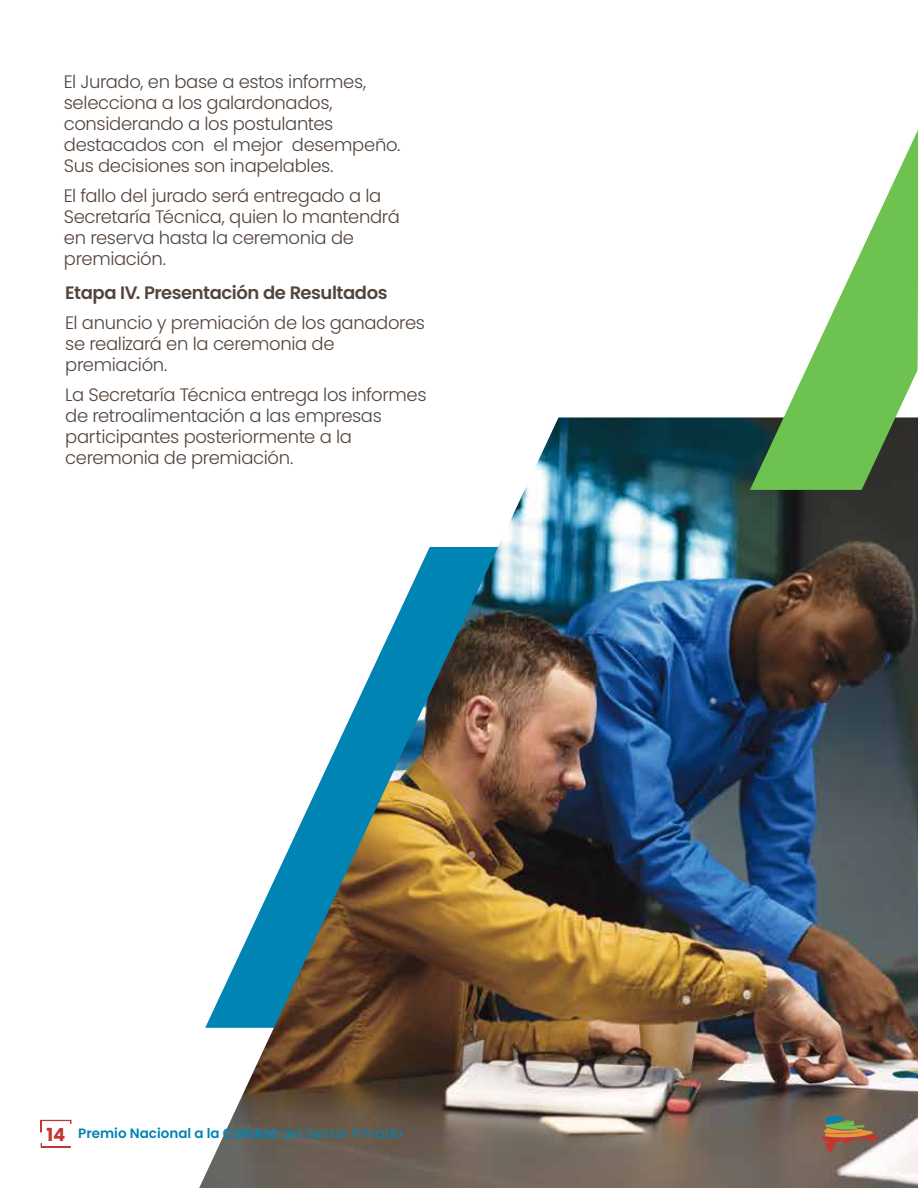
<style>
.page{position:relative;width:918px;height:1188px;background:#fff}
.page>*{position:absolute;margin:0;border:0;box-sizing:border-box;transform-origin:0 0}
.t1{font:300 18px/21px "Poppins";letter-spacing:-.02em;color:#53453c}
.t2{font:600 18px "Poppins";letter-spacing:-.025em;color:#53453c}
.t3{font:700 18px "Poppins";color:#c43532}
.t4{font:13.5px "Poppins";color:#0085b4}
.s1{font-weight:600;color:#0084b4}
.s2{font-weight:600}
</style>
<div class="page">
<img style="left:199px;top:417px;width:719px;height:771px">
<svg style="left:750px;top:130px;width:168px;height:360px"></svg>
<svg style="left:822px;top:1116px;width:56px;height:37px;background:#8c7156"></svg>
<svg style="left:40px;top:1120px;width:32px;height:13px"></svg>
<svg style="left:40px;top:1143px;width:31px;height:5px"></svg>
<p class="t1" style="left:64px;top:71px;width:338px">El Jurado, en base a estos informes, selecciona a los galardonados, considerando a los postulantes destacados con el mejor desempeño.<br>Sus decisiones son inapelables.</p>
<p class="t1" style="left:64px;top:185px;width:337px">El fallo del jurado será entregado a la<br>Secretaría Técnica, quien lo mantendrá en reserva hasta la ceremonia de premiación.</p>
<p class="t2" style="left:65px;top:282px;width:324px">Etapa IV. Presentación de Resultados</p>
<p class="t1" style="left:65px;top:312px;width:361px">El anuncio y premiación de los ganadores se realizará en la ceremonia de premiación.</p>
<p class="t1" style="left:65px;top:384px;width:363px">La Secretaría Técnica entrega los informes de retroalimentación a las empresas participantes posteriormente a la ceremonia de premiación.</p>
<p class="t3" style="left:46px;top:1124px;width:20px">14</p>
<p class="t4" style="left:78px;top:1126px;width:326px"><span class="s1">Premio Naciona</span><span class="s2">l a la Calidad</span> del Sector Privado</p>
</div>
